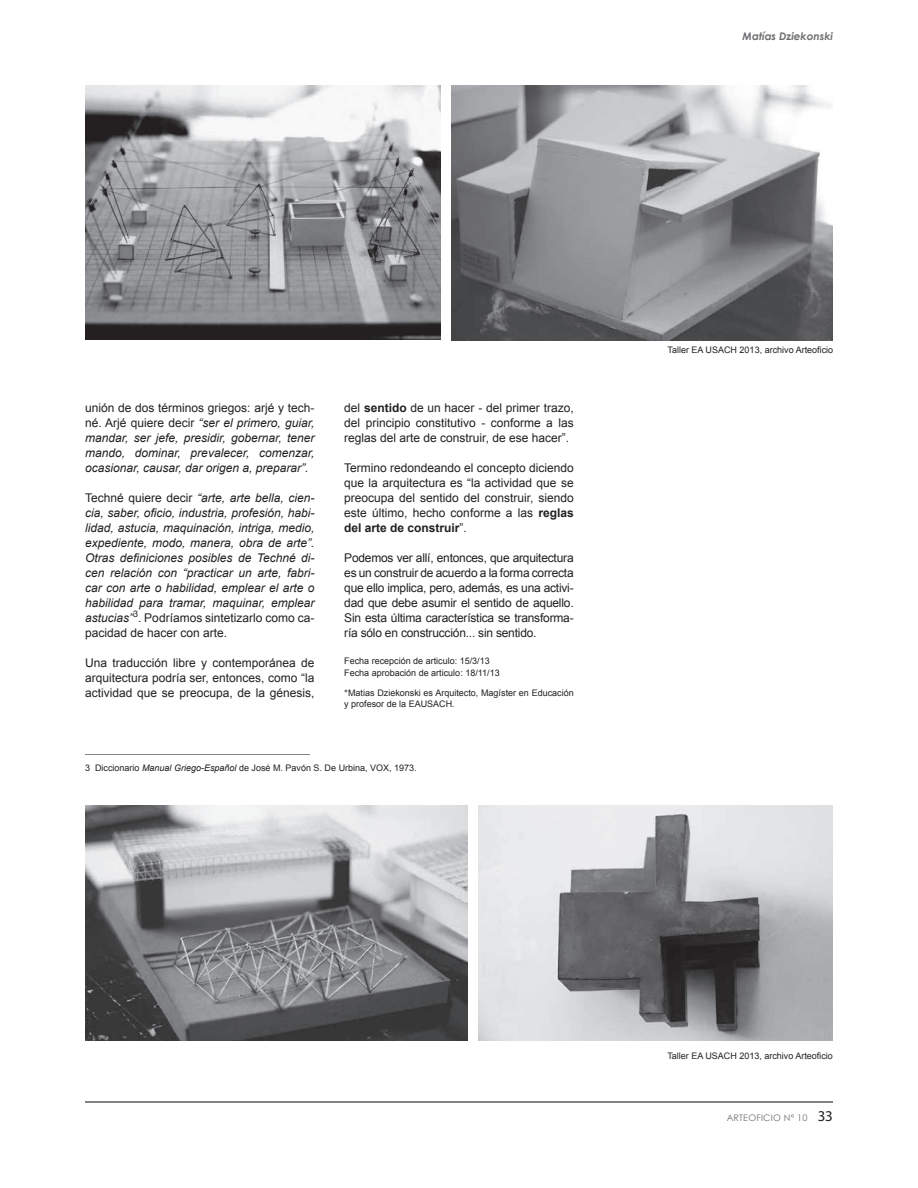
<style>
.page{position:relative;width:918px;height:1188px;background:#fff}
.page>*{position:absolute;margin:0;border:0;box-sizing:border-box;transform-origin:0 0}
.t1{font:12px/15px "Arial";color:#231f20;text-align:justify}
.t2{font:italic 12px/15px "Arial";color:#231f20;text-align:justify}
.t3{font:italic 700 10.5px "Century Gothic";color:#6c6d70}
.t4{font:9px/12px "Arial";color:#231f20}
.t5{font:9px "Century Gothic";letter-spacing:.025em;color:#6c6d70}
.s1{font-style:normal}
.s2{font-weight:700}
.s3{font-family:"Century Gothic"}
.s4{font-style:italic}
.s5{font-family:"Myriad Pro";font-size:15px;color:#231f20}
</style>
<div class="page">
<hr style="left:85px;top:1101px;width:748px;height:2px;background:#808285">
<img style="left:451px;top:85px;width:382px;height:255px">
<img style="left:85px;top:85px;width:356px;height:255px">
<img style="left:85px;top:805px;width:382px;height:235px">
<img style="left:479px;top:805px;width:354px;height:235px">
<hr style="left:85px;top:754px;width:225px;height:1px;background:#828487">
<p class="t3" style="left:743px;top:29px;width:92px">Matías Dziekonski</p>
<p class="t2" style="left:85px;top:400px;width:231px"><span class="s1">unión de dos términos griegos: arjé y tech&shy;né. Arjé quiere decir</span> “ser el primero, guiar, mandar, ser jefe, presidir, gobernar, tener mando, dominar, prevalecer, comenzar, ocasionar, causar, dar origen a, preparar”.</p>
<p class="t2" style="left:85px;top:490px;width:231px"><span class="s1">Techné quiere decir</span> “arte, arte bella, cien&shy;cia, saber, oficio, industria, profesión, habi&shy;lidad, astucia, maquinación, intriga, medio, expediente, modo, manera, obra de arte”.<br>Otras definiciones posibles de Techné di&shy;cen relación con “practicar un arte, fabri&shy;car con arte o habilidad, emplear el arte o habilidad para tramar, maquinar, emplear astucias”<sup>3</sup><span class="s1">. Podríamos sintetizarlo como ca&shy;pacidad de hacer con arte.</span></p>
<p class="t1" style="left:85px;top:655px;width:231px">Una traducción libre y contemporánea de arquitectura podría ser, entonces, como “la actividad que se preocupa, de la génesis,</p>
<p class="t1" style="left:344px;top:400px;width:231px">del <span class="s2">sentido</span> de un hacer - del primer trazo, del principio constitutivo - conforme a las reglas del arte de construir, de ese hacer”.</p>
<p class="t1" style="left:344px;top:460px;width:231px">Termino redondeando el concepto diciendo que la arquitectura es “la actividad que se preocupa del sentido del construir, siendo este último, hecho conforme a las <span class="s2">reglas del arte de construir</span>”.</p>
<p class="t1" style="left:344px;top:550px;width:231px">Podemos ver allí, entonces, que arquitectura es un construir de acuerdo a la forma correcta que ello implica, pero, además, es una activi&shy;dad que debe asumir el sentido de aquello.<br>Sin esta última característica se transforma&shy;ría sólo en construcción... sin sentido.</p>
<p class="t4" style="left:344px;top:655px;width:157px">Fecha recepción de articulo: 15/3/13<br>Fecha aprobación de articulo: 18/11/13</p>
<p class="t4" style="left:344px;top:688px;width:231px;line-height:10.8px"><span class="s3">*</span>Matias Dziekonski es Arquitecto, Magíster en Educación y profesor de la EAUSACH.</p>
<p class="t4" style="left:85px;top:762px;width:333px">3 Diccionario <span class="s4">Manual Griego-Español</span> de José M. Pavón S. De Urbina, VOX, 1973.</p>
<p class="t4" style="left:668px;top:344px;width:167px">Taller EA USACH 2013, archivo Arteoficio</p>
<p class="t4" style="left:667px;top:1050px;width:167px">Taller EA USACH 2013, archivo Arteoficio</p>
<p class="t5" style="left:727px;top:1112px;width:108px">ARTEOFICIO N° 10 <span class="s5">33</span></p>
</div>
